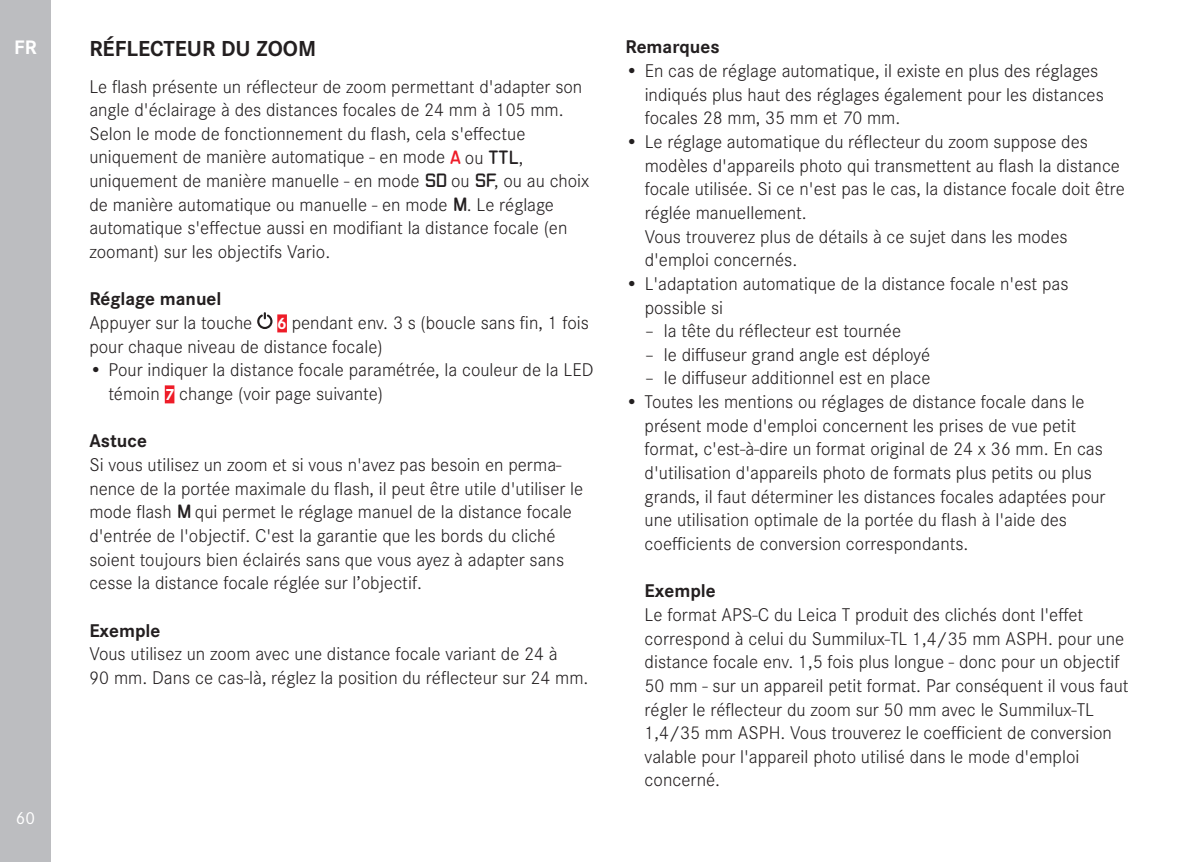
<style>
.page{position:relative;width:1200px;height:862px;background:#fff}
.page>*{position:absolute;margin:0;border:0;box-sizing:border-box;transform-origin:0 0}
.t1{font:700 22.5px "Corporate S";color:#231f20}
.t2{font:700 20.25px "Corporate S";color:#fff}
.t3{font:300 19.12px/23.6px "Corporate S";color:#231f20}
.t4{font:700 19.12px "Corporate S";color:#231f20}
.t5{font:18px "Corporate S";color:#fff}
.s1{font-family:"LG1050";font-weight:400;font-size:16.88px;color:#ee1c28}
.s2{font-family:"LG1050";font-weight:400;font-size:16.88px}
.s3{font-weight:700;font-size:16.88px;color:#fff}
</style>
<div class="page">
<div style="left:0;top:0;width:51px;height:861px;background:#bcbdc0"></div>
<div style="left:277px;top:314px;width:10px;height:18px;background:#ee1c28"></div>
<div style="left:165px;top:385px;width:9px;height:18px;background:#ee1c28"></div>
<svg style="left:257px;top:312px;width:15px;height:17px"></svg>
<p class="t2" style="left:14px;top:32px;width:24px">FR</p>
<p class="t5" style="left:16px;top:804px;width:21px">60</p>
<p class="t1" style="left:89px;top:31px;width:228px">RÉFLECTEUR DU ZOOM</p>
<p class="t3" style="left:89px;top:73px;width:501px">Le flash présente un réflecteur de zoom permettant d'adapter son angle d'éclairage à des distances focales de 24 mm à 105 mm.<br>Selon le mode de fonctionnement du flash, cela s'effectue uniquement de manière automatique - en mode <span class="s1">A</span> ou <span class="s2">TTL</span>, uniquement de manière manuelle - en mode <span class="s2">SD</span> ou <span class="s2">SF</span>, ou au choix de manière automatique ou manuelle - en mode <span class="s2">M</span>. Le réglage automatique s'effectue aussi en modifiant la distance focale (en zoomant) sur les objectifs Vario.</p>
<p class="t4" style="left:89px;top:284px;width:134px">Réglage manuel</p>
<p class="t3" style="left:89px;top:309px;width:164px">Appuyer sur la touche</p>
<p class="t3" style="left:89px;top:309px;width:501px;text-indent:188px"><span class="s3">6</span> pendant env. 3 s (boucle sans fin, 1 fois pour chaque niveau de distance focale)</p>
<p class="t3" style="left:108px;top:357px;width:486px;text-indent:-19px">• Pour indiquer la distance focale paramétrée, la couleur de la LED témoin <span class="s3">7</span> change (voir page suivante)</p>
<p class="t4" style="left:89px;top:425px;width:59px">Astuce</p>
<p class="t3" style="left:89px;top:451px;width:495px">Si vous utilisez un zoom et si vous n'avez pas besoin en perma&shy;nence de la portée maximale du flash, il peut être utile d'utiliser le mode flash <span class="s2">M</span> qui permet le réglage manuel de la distance focale d'entrée de l'objectif. C'est la garantie que les bords du cliché soient toujours bien éclairés sans que vous ayez à adapter sans cesse la distance focale réglée sur l’objectif.</p>
<p class="t4" style="left:89px;top:614px;width:72px">Exemple</p>
<p class="t3" style="left:89px;top:640px;width:500px">Vous utilisez un zoom avec une distance focale variant de 24 à<br>90 mm. Dans ce cas-là, réglez la position du réflecteur sur 24 mm.</p>
<p class="t4" style="left:625px;top:32px;width:96px">Remarques</p>
<p class="t3" style="left:644px;top:58px;width:460px;text-indent:-19px">• En cas de réglage automatique, il existe en plus des réglages indiqués plus haut des réglages également pour les distances focales 28 mm, 35 mm et 70 mm.</p>
<p class="t3" style="left:644px;top:129px;width:481px;text-indent:-19px">• Le réglage automatique du réflecteur du zoom suppose des modèles d'appareils photo qui transmettent au flash la distance focale utilisée. Si ce n'est pas le cas, la distance focale doit être réglée manuellement.<br>Vous trouverez plus de détails à ce sujet dans les modes d'emploi concernés.</p>
<p class="t3" style="left:644px;top:270px;width:425px;text-indent:-19px">• L'adaptation automatique de la distance focale n'est pas possible si</p>
<p class="t3" style="left:644px;top:318px;width:258px">– la tête du réflecteur est tournée</p>
<p class="t3" style="left:644px;top:341px;width:287px">– le diffuseur grand angle est déployé</p>
<p class="t3" style="left:644px;top:365px;width:287px">– le diffuseur additionnel est en place</p>
<p class="t3" style="left:644px;top:388px;width:462px;text-indent:-19px">• Toutes les mentions ou réglages de distance focale dans le présent mode d'emploi concernent les prises de vue petit format, c'est-à-dire un format original de 24 x 36 mm. En cas d'utilisation d'appareils photo de formats plus petits ou plus grands, il faut déterminer les distances focales adaptées pour une utilisation optimale de la portée du flash à l'aide des coefficients de conversion correspondants.</p>
<p class="t4" style="left:644px;top:575px;width:72px">Exemple</p>
<p class="t3" style="left:644px;top:601px;width:485px">Le format APS-C du Leica T produit des clichés dont l'effet correspond à celui du Summilux-TL 1,4/35 mm ASPH. pour une distance focale env. 1,5 fois plus longue - donc pour un objectif 50 mm - sur un appareil petit format. Par conséquent il vous faut régler le réflecteur du zoom sur 50 mm avec le Summilux-TL 1,4/35 mm ASPH. Vous trouverez le coefficient de conversion valable pour l'appareil photo utilisé dans le mode d'emploi concerné.</p>
</div>
